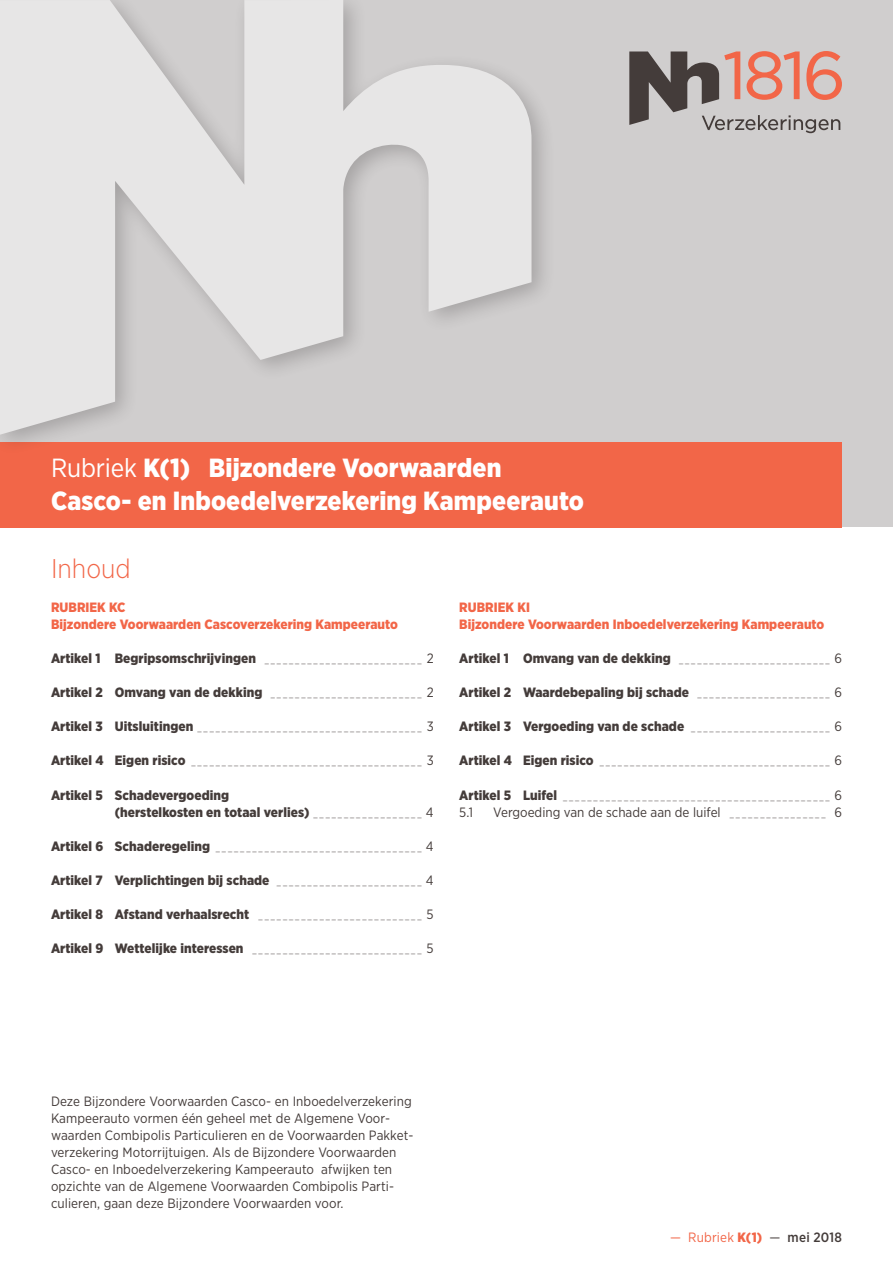
<style>
.page{position:relative;width:893px;height:1263px;background:#fff}
.page>*{position:absolute;margin:0;border:0;box-sizing:border-box;transform-origin:0 0}
.t1{font:300 27px "Gotham Narrow";color:#f26648}
.t2{font:900 26.25px/33px "Gotham Narrow";letter-spacing:.005em;color:#fff}
.t3{font:900 13.5px/17px "Gotham Narrow";letter-spacing:.005em;color:#443c3a}
.t4{font:13.5px/17px "Gotham Narrow";letter-spacing:.005em;color:#443c3a}
.t5{font:900 13.5px/17px "Gotham Narrow";letter-spacing:.005em;color:#f26648}
.t6{font:13.5px "Gotham Narrow";letter-spacing:.015em;color:#f26648}
.t7{font:7.5px "Gotham Narrow";color:#443c3a}
.s1{font-weight:400}
.s2{font-weight:400;font-size:7.5px}
.s3{font-weight:900;font-size:13.5px}
.s4{font-size:13.5px}
.s5{font-size:7.5px}
.s6{font-weight:900}
.s7{color:#443c3a}
.s8{font-weight:500;color:#443c3a}
</style>
<div class="page">
<div style="left:0;top:0;width:893px;height:527px;background:#d0cece"></div>
<div style="left:0;top:442px;width:842px;height:85px;background:#f26648"></div>
<div style="left:0;top:0;width:556px;height:458px;background:#231f20;opacity:.5"></div>
<svg style="left:0;top:0;width:531px;height:435px;fill:#e7e6e6"></svg>
<svg style="left:629px;top:51px;width:213px;height:82px"></svg>
<h2 class="t2" style="left:51px;top:451px;width:534px"><span class="s1">Rubriek</span> K(1) Bijzondere Voorwaarden<br>Casco- en Inboedelverzekering Kampeerauto</h2>
<h1 class="t1" style="left:51px;top:552px;width:81px">Inhoud</h1>
<p class="t5" style="left:51px;top:599px;width:348px">RUBRIEK KC<br>Bijzondere Voorwaarden Cascoverzekering Kampeerauto</p>
<p class="t3" style="left:51px;top:650px;width:384px">Artikel 1 Begripsomschrijvingen <span class="s2">_ _ _ _ _ _ _ _ _ _ _ _ _ _ _ _ _ _ _ _ _ _ _ _ _</span> <span class="s1">2</span></p>
<p class="t3" style="left:51px;top:684px;width:384px">Artikel 2 Omvang van de dekking <span class="s2">_ _ _ _ _ _ _ _ _ _ _ _ _ _ _ _ _ _ _ _ _ _ _ _</span> <span class="s1">2</span></p>
<p class="t7" style="left:51px;top:724px;width:384px"><span class="s3">Artikel 3 Uitsluitingen</span> _ _ _ _ _ _ _ _ _ _ _ _ _ _ _ _ _ _ _ _ _ _ _ _ _ _ _ _ _ _ _ _ _ _ _ _ <span class="s4">3</span></p>
<p class="t7" style="left:51px;top:758px;width:384px"><span class="s3">Artikel 4 Eigen risico</span> _ _ _ _ _ _ _ _ _ _ _ _ _ _ _ _ _ _ _ _ _ _ _ _ _ _ _ _ _ _ _ _ _ _ _ _ _ <span class="s4">3</span></p>
<p class="t3" style="left:115px;top:786px;width:320px;text-indent:-64px">Artikel 5 Schadevergoeding<br>(herstelkosten en totaal verlies) <span class="s2">_ _ _ _ _ _ _ _ _ _ _ _ _ _ _ _ _</span> <span class="s1">4</span></p>
<p class="t7" style="left:51px;top:843px;width:384px"><span class="s3">Artikel 6 Schaderegeling</span> _ _ _ _ _ _ _ _ _ _ _ _ _ _ _ _ _ _ _ _ _ _ _ _ _ _ _ _ _ _ _ _ _ <span class="s4">4</span></p>
<p class="t3" style="left:51px;top:871px;width:384px">Artikel 7 Verplichtingen bij schade <span class="s2">_ _ _ _ _ _ _ _ _ _ _ _ _ _ _ _ _ _ _ _ _ _ _</span> <span class="s1">4</span></p>
<p class="t3" style="left:51px;top:905px;width:384px">Artikel 8 Afstand verhaalsrecht <span class="s2">_ _ _ _ _ _ _ _ _ _ _ _ _ _ _ _ _ _ _ _ _ _ _ _ _ _</span> <span class="s1">5</span></p>
<p class="t3" style="left:51px;top:939px;width:384px">Artikel 9 Wettelijke interessen <span class="s2">_ _ _ _ _ _ _ _ _ _ _ _ _ _ _ _ _ _ _ _ _ _ _ _ _ _ _</span> <span class="s1">5</span></p>
<p class="t5" style="left:459px;top:599px;width:367px">RUBRIEK KI<br>Bijzondere Voorwaarden Inboedelverzekering Kampeerauto</p>
<p class="t3" style="left:459px;top:650px;width:384px">Artikel 1 Omvang van de dekking <span class="s2">_ _ _ _ _ _ _ _ _ _ _ _ _ _ _ _ _ _ _ _ _ _ _ _</span> <span class="s1">6</span></p>
<p class="t3" style="left:459px;top:684px;width:384px">Artikel 2 Waardebepaling bij schade <span class="s2">_ _ _ _ _ _ _ _ _ _ _ _ _ _ _ _ _ _ _ _ _</span> <span class="s1">6</span></p>
<p class="t3" style="left:459px;top:718px;width:384px">Artikel 3 Vergoeding van de schade <span class="s2">_ _ _ _ _ _ _ _ _ _ _ _ _ _ _ _ _ _ _ _ _ _</span> <span class="s1">6</span></p>
<p class="t7" style="left:459px;top:758px;width:384px"><span class="s3">Artikel 4 Eigen risico</span> _ _ _ _ _ _ _ _ _ _ _ _ _ _ _ _ _ _ _ _ _ _ _ _ _ _ _ _ _ _ _ _ _ _ _ _ _ <span class="s4">6</span></p>
<p class="t7" style="left:459px;top:792px;width:384px"><span class="s3">Artikel 5 Luifel</span> _ _ _ _ _ _ _ _ _ _ _ _ _ _ _ _ _ _ _ _ _ _ _ _ _ _ _ _ _ _ _ _ _ _ _ _ _ _ _ _ _ _ _ <span class="s4">6</span></p>
<p class="t4" style="left:459px;top:803px;width:15px">5.1</p>
<p class="t4" style="left:493px;top:803px;width:350px">Vergoeding van de schade aan de luifel <span class="s5">_ _ _ _ _ _ _ _ _ _ _ _ _ _ _ _</span> 6</p>
<p class="t4" style="left:51px;top:1092px;width:364px">Deze Bijzondere Voorwaarden Casco- en Inboedelverzekering Kampeerauto vormen één geheel met de Algemene Voor&shy;waarden Combipolis Particulieren en de Voorwaarden Pakket&shy;verzekering Motorrijtuigen. Als de Bijzondere Voorwaarden Casco- en Inboedelverzekering Kampeerauto afwijken ten opzichte van de Algemene Voorwaarden Combipolis Parti&shy;culieren, gaan deze Bijzondere Voorwaarden voor.</p>
<p class="t6" style="left:670px;top:1228px;width:173px">— Rubriek <span class="s6">K(1)</span> <span class="s7">—</span> <span class="s8">mei 2018</span></p>
</div>
